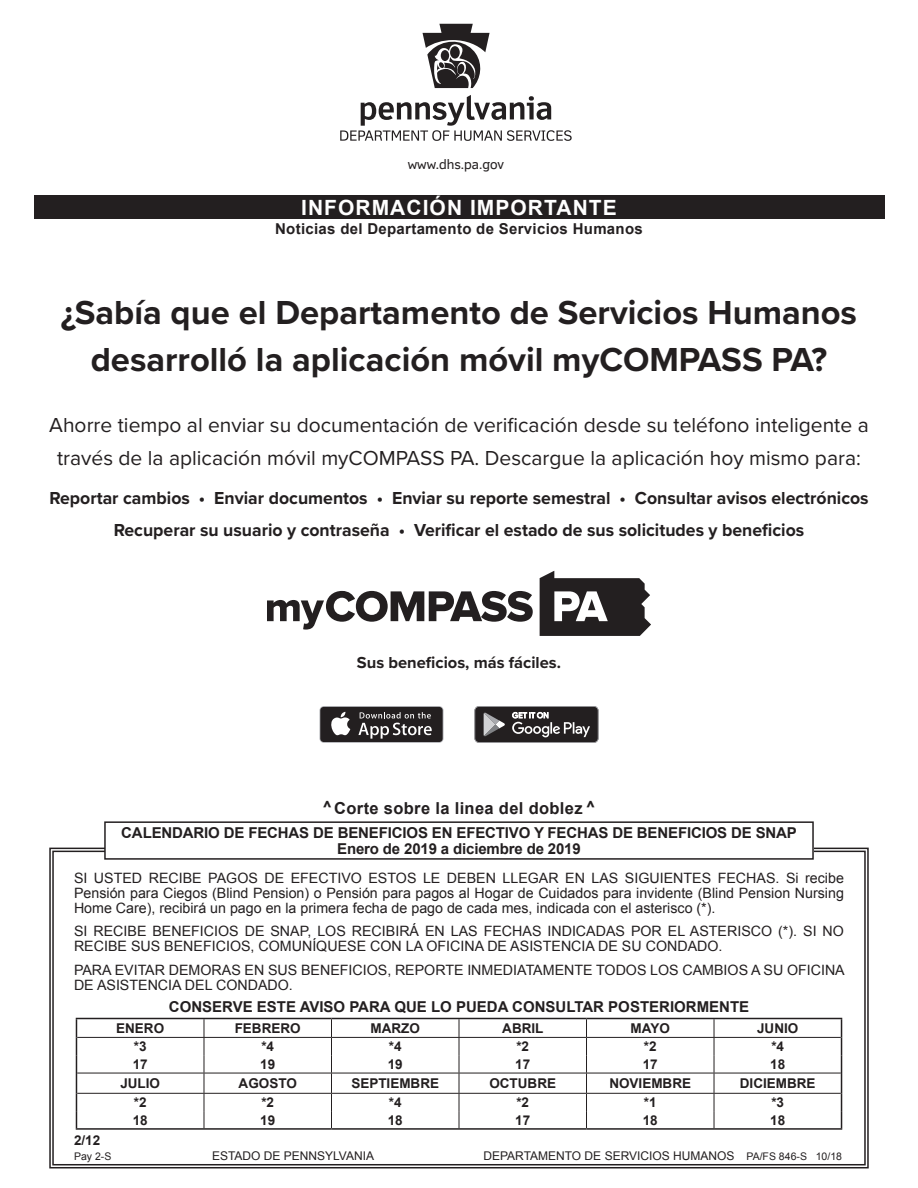
<style>
.page{position:relative;width:918px;height:1188px;background:#fff}
.page>*{position:absolute;margin:0;border:0;box-sizing:border-box;transform-origin:0 0}
.t1{font:700 34.5px/46.5px "Proxima Nova";color:#231f20;text-align:center}
.t2{font:21px/33px "Proxima Nova";color:#231f20;text-align:center}
.t3{font:700 21px "Arial";letter-spacing:.05em;color:#fff}
.t4{font:700 18px/31.5px "Proxima Nova";color:#231f20;text-align:center}
.t5{font:700 16.5px "Arial";letter-spacing:.02em;color:#231f20}
.t6{font:700 16.5px "Proxima Nova";color:#231f20}
.t7{font:700 15px/16.5px "Arial";letter-spacing:-.01em;color:#231f20;text-align:center}
.t8{font:700 15px "Arial";letter-spacing:.02em;color:#231f20}
.t9{font:14.25px/15px "Arial";color:#231f20}
.t10{font:700 13.5px "Arial";color:#231f20}
.t11{font:13.5px "Felbridge";color:#231f20}
.t12{font:12px "Arial";color:#231f20}
.t13{font:10.5px "Arial";color:#231f20}
.s1{font-size:10.5px}
</style>
<div class="page">
<div style="left:34px;top:196px;width:850px;height:23px;background:#231f20"></div>
<svg style="left:540px;top:571px;width:111px;height:65px"></svg>
<svg style="left:267px;top:591px;width:266px;height:39px"></svg>
<svg style="left:340px;top:95px;width:232px;height:46px"></svg>
<svg style="left:423px;top:24px;width:67px;height:64px"></svg>
<div style="left:450px;top:46px;width:10px;height:13px;background:#231f20;border-radius:50%"></div>
<svg style="left:49px;top:847px;width:820px;height:322px"></svg>
<div style="left:105px;top:822px;width:708px;height:37px;background:#fff"></div>
<div style="left:104px;top:821px;width:710px;height:39px;border:2px solid #231f20"></div>
<svg style="left:319px;top:706px;width:125px;height:37px"></svg>
<div style="left:320px;top:707px;width:123px;height:35px;background:#231f20;border-radius:4px"></div>
<svg style="left:331px;top:712px;width:19px;height:23px"></svg>
<svg style="left:358px;top:712px;width:74px;height:27px"></svg>
<svg style="left:474px;top:706px;width:125px;height:37px;background:#4d4a4b"></svg>
<p class="t11" style="left:408px;top:156px;width:98px">www.dhs.pa.gov</p>
<h2 class="t3" style="left:301px;top:194px;width:317px">INFORMACIÓN IMPORTANTE</h2>
<p class="t8" style="left:275px;top:219px;width:369px">Noticias del Departamento de Servicios Humanos</p>
<h1 class="t1" style="left:61px;top:289px;width:798px">¿Sabía que el Departamento de Servicios Humanos desarrolló la aplicación móvil myCOMPASS PA?</h1>
<h2 class="t2" style="left:49px;top:407px;width:821px">Ahorre tiempo al enviar su documentación de verificación desde su teléfono inteligente a través de la aplicación móvil myCOMPASS PA. Descargue la aplicación hoy mismo para:</h2>
<p class="t4" style="left:49px;top:482px;width:821px">Reportar cambios • Enviar documentos • Enviar su reporte semestral • Consultar avisos electrónicos<br>Recuperar su usuario y contraseña • Verificar el estado de sus solicitudes y beneficios</p>
<p class="t6" style="left:357px;top:650px;width:206px">Sus beneficios, más fáciles.</p>
<p class="t5" style="left:322px;top:797px;width:275px">^Corte sobre la linea del doblez ^</p>
<p class="t7" style="left:121px;top:825px;width:677px">CALENDARIO DE FECHAS DE BENEFICIOS EN EFECTIVO Y FECHAS DE BENEFICIOS DE SNAP<br>Enero de 2019 a diciembre de 2019</p>
<p class="t9" style="left:74px;top:870px;width:771px;text-align:justify">SI USTED RECIBE PAGOS DE EFECTIVO ESTOS LE DEBEN LLEGAR EN LAS SIGUIENTES FECHAS. Si recibe Pensión para Ciegos (Blind Pension) o Pensión para pagos al Hogar de Cuidados para invidente (Blind Pension Nursing Home Care), recibirá un pago en la primera fecha de pago de cada mes, indicada con el asterisco (*).</p>
<p class="t9" style="left:74px;top:924px;width:771px">SI RECIBE BENEFICIOS DE SNAP, LOS RECIBIRÁ EN LAS FECHAS INDICADAS POR EL ASTERISCO (*). SI NO<br>RECIBE SUS BENEFICIOS, COMUNÍQUESE CON LA OFICINA DE ASISTENCIA DE SU CONDADO.</p>
<p class="t9" style="left:74px;top:963px;width:772px">PARA EVITAR DEMORAS EN SUS BENEFICIOS, REPORTE INMEDIATAMENTE TODOS LOS CAMBIOS A SU OFICINA<br>DE ASISTENCIA DEL CONDADO.</p>
<p class="t7" style="left:169px;top:999px;width:582px">CONSERVE ESTE AVISO PARA QUE LO PUEDA CONSULTAR POSTERIORMENTE</p>
<p class="t10" style="left:116px;top:1019px;width:50px">ENERO</p>
<p class="t10" style="left:235px;top:1019px;width:68px">FEBRERO</p>
<p class="t10" style="left:371px;top:1019px;width:51px">MARZO</p>
<p class="t10" style="left:502px;top:1019px;width:43px">ABRIL</p>
<p class="t10" style="left:631px;top:1019px;width:41px">MAYO</p>
<p class="t10" style="left:757px;top:1019px;width:43px">JUNIO</p>
<p class="t10" style="left:134px;top:1038px;width:14px">*3</p>
<p class="t10" style="left:261px;top:1038px;width:14px">*4</p>
<p class="t10" style="left:389px;top:1038px;width:14px">*4</p>
<p class="t10" style="left:516px;top:1038px;width:14px">*2</p>
<p class="t10" style="left:644px;top:1038px;width:14px">*2</p>
<p class="t10" style="left:771px;top:1038px;width:14px">*4</p>
<p class="t10" style="left:133px;top:1055px;width:17px">17</p>
<p class="t10" style="left:260px;top:1055px;width:17px">19</p>
<p class="t10" style="left:388px;top:1055px;width:17px">19</p>
<p class="t10" style="left:515px;top:1055px;width:17px">17</p>
<p class="t10" style="left:643px;top:1055px;width:17px">17</p>
<p class="t10" style="left:770px;top:1055px;width:17px">18</p>
<p class="t10" style="left:120px;top:1074px;width:41px">JULIO</p>
<p class="t10" style="left:239px;top:1074px;width:60px">AGOSTO</p>
<p class="t10" style="left:351px;top:1074px;width:89px">SEPTIEMBRE</p>
<p class="t10" style="left:489px;top:1074px;width:68px">OCTUBRE</p>
<p class="t10" style="left:609px;top:1074px;width:83px">NOVIEMBRE</p>
<p class="t10" style="left:740px;top:1074px;width:77px">DICIEMBRE</p>
<p class="t10" style="left:134px;top:1094px;width:14px">*2</p>
<p class="t10" style="left:261px;top:1094px;width:14px">*2</p>
<p class="t10" style="left:389px;top:1094px;width:14px">*4</p>
<p class="t10" style="left:516px;top:1094px;width:14px">*2</p>
<p class="t10" style="left:644px;top:1094px;width:14px">*1</p>
<p class="t10" style="left:771px;top:1094px;width:14px">*3</p>
<p class="t10" style="left:133px;top:1111px;width:17px">18</p>
<p class="t10" style="left:260px;top:1111px;width:17px">19</p>
<p class="t10" style="left:388px;top:1111px;width:17px">18</p>
<p class="t10" style="left:515px;top:1111px;width:17px">17</p>
<p class="t10" style="left:643px;top:1111px;width:17px">18</p>
<p class="t10" style="left:770px;top:1111px;width:17px">18</p>
<p class="t10" style="left:74px;top:1131px;width:28px">2/12</p>
<p class="t13" style="left:74px;top:1150px;width:39px">Pay 2-S</p>
<p class="t12" style="left:212px;top:1148px;width:164px">ESTADO DE PENNSYLVANIA</p>
<p class="t12" style="left:484px;top:1148px;width:360px">DEPARTAMENTO DE SERVICIOS HUMANOS <span class="s1">PA/FS 846-S 10/18</span></p>
</div>
